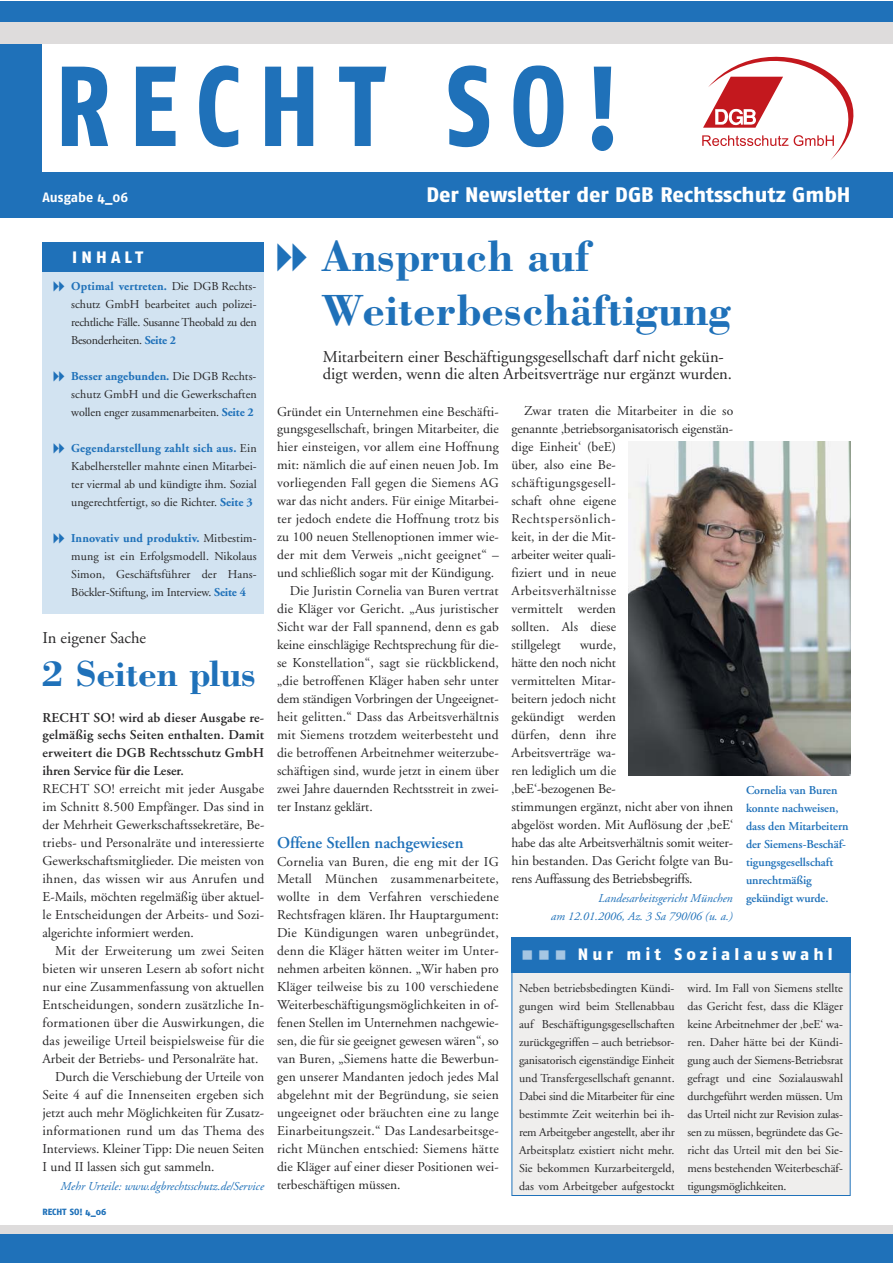
<style>
.page{position:relative;width:893px;height:1263px;background:#fff}
.page>*{position:absolute;margin:0;border:0;box-sizing:border-box;transform-origin:0 0}
.t1{font:113.4px "Fago No Exb";letter-spacing:.2em;color:#1f71b9;scale:.83 1}
.t2{font:700 45px/54px "Bodoni";letter-spacing:.005em;color:#1f71b9}
.t3{font:700 37.5px "Bodoni";color:#1f71b9}
.t4{font:21px "Fago No Exb";color:#fff}
.t5{font:16.5px/18px "Adobe Garamond";color:#272627}
.t6{font:600 16.5px "Adobe Garamond";color:#1f71b9}
.t7{font:16.5px "Fago No Exb";letter-spacing:.25em;color:#fff}
.t8{font:13.5px/18px "Adobe Garamond";letter-spacing:.005em;color:#272627;text-align:justify}
.t9{font:600 13.5px/18px "Adobe Garamond";letter-spacing:.015em;color:#272627;text-align:justify}
.t10{font:700 13.5px "Fago No";color:#fff}
.t11{font:12px/18px "Adobe Garamond";color:#272627;text-align:justify}
.t12{font:600 12px/18px "Adobe Garamond";letter-spacing:-.005em;color:#1f71b9}
.t13{font:italic 12px/18px "Adobe Garamond";color:#1f71b9;text-align:right}
.t14{font:9px "Fago No Exb";color:#1f71b9}
.s1{font-weight:700;color:#1f71b9}
</style>
<div class="page">
<div style="left:43px;top:242px;width:221px;height:372px;background:#d2e3f1"></div>
<div style="left:0;top:44px;width:892px;height:174px;background:#1f71b9"></div>
<div style="left:43px;top:44px;width:849px;height:128px;background:#fff"></div>
<svg style="left:702px;top:57px;width:151px;height:103px"></svg>
<div style="left:43px;top:242px;width:221px;height:30px;background:#1f71b9"></div>
<img style="left:629px;top:442px;width:221px;height:334px">
<div style="left:512px;top:939px;width:338px;height:256px;background:#efeeed"></div>
<div style="left:511px;top:938px;width:339px;height:36px;background:#1f71b9"></div>
<div style="left:0;top:1226px;width:892px;height:37px;background:#1f71b9"></div>
<div style="left:0;top:2px;width:892px;height:21px;background:#1f71b9"></div>
<div style="left:0;top:1226px;width:892px;height:8px;background:#dedcdc"></div>
<div style="left:0;top:23px;width:892px;height:21px;background:#dedcdc"></div>
<h1 class="t1" style="left:55px;top:64px;width:681px">RECHT SO!</h1>
<p class="t10" style="left:43px;top:192px;width:87px">Ausgabe 4_06</p>
<h3 class="t4" style="left:426px;top:187px;width:426px">Der Newsletter der DGB Rechtsschutz GmbH</h3>
<p class="t7" style="left:72px;top:251px;width:72px">INHALT</p>
<h2 class="t2" style="left:322px;top:234px;width:411px">Anspruch auf<br>Weiter beschäftigung</h2>
<p class="t5" style="left:323px;top:349px;width:411px">Mitarbeitern einer Beschäftigungsgesellschaft darf nicht gekün&shy;digt werden, wenn die alten Arbeitsverträge nur ergänzt wurden.</p>
<p class="t11" style="left:71px;top:278px;width:187px"><span class="s1">Optimal vertreten.</span> Die DGB Rechts&shy;schutz GmbH bearbeitet auch polizei&shy;rechtliche Fälle. Susanne Theobald zu den Besonderheiten. <span class="s1">Seite 2</span></p>
<p class="t11" style="left:71px;top:368px;width:187px"><span class="s1">Besser angebunden.</span> Die DGB Rechts&shy;schutz GmbH und die Gewerkschaften wollen enger zusammenarbeiten. <span class="s1">Seite 2</span></p>
<p class="t11" style="left:71px;top:440px;width:187px"><span class="s1">Gegendarstellung zahlt sich aus.</span> Ein Kabelhersteller mahnte einen Mitarbei&shy;ter viermal ab und kündigte ihm. Sozial ungerechtfertigt, so die Richter. <span class="s1">Seite 3</span></p>
<p class="t11" style="left:71px;top:530px;width:187px"><span class="s1">Innovativ und produktiv.</span> Mitbestim&shy;mung ist ein Erfolgsmodell. Nikolaus Simon, Geschäftsführer der Hans-Böckler-Stiftung, im Interview. <span class="s1">Seite 4</span></p>
<p class="t8" style="left:511px;top:403px;width:223px;text-align:left;text-indent:13px">Zwar traten die Mitarbeiter in die so genannte ‚betriebsorganisatorisch eigenstän&shy;dige Einheit‘ (beE)<br>über, also eine Be-<br>schäftigungsgesell-<br>schaft ohne eigene<br>Rechtspersönlich-<br>keit, in der die Mit-<br>arbeiter weiter quali-<br>fiziert und in neue<br>Arbeitsverhältnisse<br>vermittelt werden<br>sollten. Als diese<br>stillgelegt</p>
<p class="t8" style="left:277px;top:403px;width:223px">Gründet ein Unternehmen eine Beschäfti-</p>
<p class="t8" style="left:277px;top:421px;width:223px">gungsgesellschaft, bringen Mitarbeiter, die</p>
<p class="t8" style="left:277px;top:439px;width:223px">hier einsteigen, vor allem eine Hoffnung</p>
<p class="t8" style="left:277px;top:457px;width:223px">mit: nämlich die auf einen neuen Job. Im</p>
<p class="t8" style="left:277px;top:475px;width:223px">vorliegenden Fall gegen die Siemens AG</p>
<p class="t8" style="left:277px;top:493px;width:223px">war das nicht anders. Für einige Mitarbei-</p>
<p class="t8" style="left:277px;top:511px;width:223px">ter jedoch endete die Hoffnung trotz bis</p>
<p class="t8" style="left:277px;top:529px;width:223px">zu 100 neuen Stellenoptionen immer wie-</p>
<p class="t8" style="left:277px;top:547px;width:223px">der mit dem Verweis „nicht geeignet“ –</p>
<p class="t8" style="left:277px;top:565px;width:219px">und schließlich sogar mit der Kündigung.</p>
<p class="t8" style="left:290px;top:583px;width:210px">Die Juristin Cornelia van Buren vertrat</p>
<p class="t8" style="left:277px;top:601px;width:223px">die Kläger vor Gericht. „Aus juristischer</p>
<p class="t8" style="left:277px;top:619px;width:223px">Sicht war der Fall spannend, denn es gab</p>
<p class="t8" style="left:277px;top:637px;width:223px">keine einschlägige Rechtsprechung für die-</p>
<p class="t8" style="left:277px;top:655px;width:223px">se Konstellation“, sagt sie rückblickend,</p>
<p class="t8" style="left:277px;top:673px;width:223px">„die betroffenen Kläger haben sehr unter</p>
<p class="t8" style="left:277px;top:691px;width:223px">dem ständigen Vorbringen der Ungeeignet-</p>
<p class="t8" style="left:277px;top:709px;width:223px">heit gelitten.“ Dass das Arbeitsverhältnis</p>
<p class="t8" style="left:277px;top:727px;width:223px">mit Siemens trotzdem weiterbesteht und</p>
<p class="t8" style="left:277px;top:745px;width:223px">die betroffenen Arbeitnehmer weiterzu be -</p>
<p class="t8" style="left:277px;top:763px;width:223px">schäftigen sind, wurde jetzt in einem über</p>
<p class="t8" style="left:277px;top:781px;width:223px">zwei Jahre dauernden Rechtsstreit in zwei-</p>
<p class="t8" style="left:277px;top:799px;width:97px">ter Instanz geklärt.</p>
<p class="t6" style="left:277px;top:836px;width:188px">Offene Stellen nachgewiesen</p>
<p class="t8" style="left:277px;top:853px;width:223px">Cornelia van Buren, die eng mit der IG Metall München zusammenarbeitete, woll te in dem Verfahren verschiedene Rechtsfragen klären. Ihr Hauptargument:<br>Die Kün digungen waren unbegründet, denn die Kläger hätten weiter im Unter&shy;nehmen arbeiten können. „Wir haben pro Kläger teilweise bis zu 100 verschiedene Weiter beschäftigungsmöglichkeiten in of&shy;fenen Stellen im Unternehmen nachgewie&shy;sen, die für sie geeignet gewesen wären“, so van Buren, „Siemens hatte die Bewerbun&shy;gen unserer Mandanten jedoch jedes Mal abgelehnt mit der Begründung, sie seien ungeeignet oder bräuchten eine zu lange Einarbeitungszeit.“ Das Landesarbeitsge&shy;richt München entschied: Siemens hätte die Kläger auf einer dieser Positionen wei&shy;terbeschäftigen müssen.</p>
<p class="t5" style="left:43px;top:631px;width:105px">In eigener Sache</p>
<p class="t8" style="left:511px;top:637px;width:223px;text-align:left;text-indent:68px">wurde,<br>hätte den noch nicht<br>vermittelten Mitar-<br>beitern jedoch nicht<br>gekündigt werden<br>dürfen, denn ihre<br>Arbeitsverträge wa-<br>ren lediglich um die<br>‚beE‘-bezogenen Be -<br>stimmungen ergänzt, nicht aber von ihnen abgelöst worden. Mit Auflösung der ‚beE‘ habe das alte Arbeitsverhältnis somit weiter&shy;hin bestanden. Das Gericht folgte van Bu&shy;rens Auffassung des Betriebsbegriffs.</p>
<p class="t13" style="left:550px;top:890px;width:183px">Landesarbeitsgericht München<br>am 12.01.2006, Az. 3 Sa 790/06 (u. a.)</p>
<h3 class="t3" style="left:41px;top:660px;width:216px">2 Seiten plus</h3>
<p class="t9" style="left:43px;top:709px;width:223px">RECHT SO! wird ab dieser Ausgabe re&shy;gelmäßig sechs Seiten enthalten. Damit erweitert die DGB Rechtsschutz GmbH ihren Service für die Leser.</p>
<p class="t8" style="left:43px;top:781px;width:223px">RECHT SO! erreicht mit jeder Ausgabe im Schnitt 8.500 Empfänger. Das sind in der Mehrheit Gewerkschaftssekretäre, Be&shy;triebs- und Personalräte und interessierte Gewerkschaftsmitglieder. Die meisten von ihnen, das wissen wir aus Anrufen und E-Mails, möchten regelmäßig über aktuel&shy;le Entscheidungen der Arbeits- und Sozi&shy;algerichte informiert werden.</p>
<p class="t8" style="left:55px;top:943px;width:210px">Mit der Erweiterung um zwei Seiten</p>
<p class="t8" style="left:43px;top:961px;width:223px">bieten wir unseren Lesern ab sofort nicht</p>
<p class="t8" style="left:43px;top:979px;width:223px">nur eine Zusammenfassung von aktuellen</p>
<p class="t8" style="left:43px;top:997px;width:223px">Entscheidungen, sondern zusätzliche In-</p>
<p class="t8" style="left:43px;top:1015px;width:223px">formationen über die Auswirkungen, die</p>
<p class="t8" style="left:43px;top:1033px;width:223px">das jeweilige Urteil beispielsweise für die</p>
<p class="t8" style="left:43px;top:1051px;width:217px">Arbeit der Betriebs- und Personalräte hat.</p>
<p class="t8" style="left:55px;top:1069px;width:210px">Durch die Verschiebung der Urteile von</p>
<p class="t8" style="left:43px;top:1087px;width:223px">Seite 4 auf die Innenseiten ergeben sich</p>
<p class="t8" style="left:43px;top:1105px;width:223px">jetzt auch mehr Möglichkeiten für Zusatz-</p>
<p class="t8" style="left:43px;top:1123px;width:223px">informationen rund um das Thema des</p>
<p class="t8" style="left:43px;top:1141px;width:223px">Interviews. Kleiner Tipp: Die neuen Seiten</p>
<p class="t8" style="left:43px;top:1159px;width:173px">I und II lassen sich gut sammeln.</p>
<p class="t13" style="left:60px;top:1178px;width:205px">Mehr Urteile: www.dgbrechtsschutz.de/Service</p>
<p class="t12" style="left:746px;top:782px;width:104px">Cornelia van Buren konnte nachweisen, dass den Mitarbeitern der Siemens-Beschäf&shy;tigungsgesellschaft unrechtmäßig gekündigt wurde.</p>
<p class="t7" style="left:578px;top:949px;width:256px">Nur mit Sozialauswahl</p>
<p class="t11" style="left:519px;top:980px;width:157px">Neben betriebsbedingten Kündi&shy;gungen wird beim Stellenabbau auf Beschäftigungsgesellschaften zu rückgegriffen – auch betriebsor&shy;ganisatorisch eigenständige Einheit und Transfergesellschaft genannt.<br>Dabei sind die Mitarbeiter für eine bestimmte Zeit weiterhin bei ih&shy;rem Arbeitgeber angestellt, aber ihr Arbeitsplatz existiert nicht mehr.<br>Sie bekommen Kurzarbeitergeld, das vom Arbeitgeber aufgestockt</p>
<p class="t11" style="left:687px;top:980px;width:157px">wird. Im Fall von Siemens stellte das Gericht fest, dass die Kläger keine Arbeitnehmer der ‚beE‘ wa&shy;ren. Daher hätte bei der Kündi&shy;gung auch der Siemens-Betriebsrat gefragt und eine Sozialauswahl durchgeführt werden müssen. Um das Urteil nicht zur Revision zulas&shy;sen zu müssen, begründete das Ge&shy;richt das Urteil mit den bei Sie&shy;mens bestehenden Weiterbeschäf&shy;tigungsmöglichkeiten.</p>
<p class="t14" style="left:43px;top:1208px;width:65px">RECHT SO! 4_06</p>
</div>
